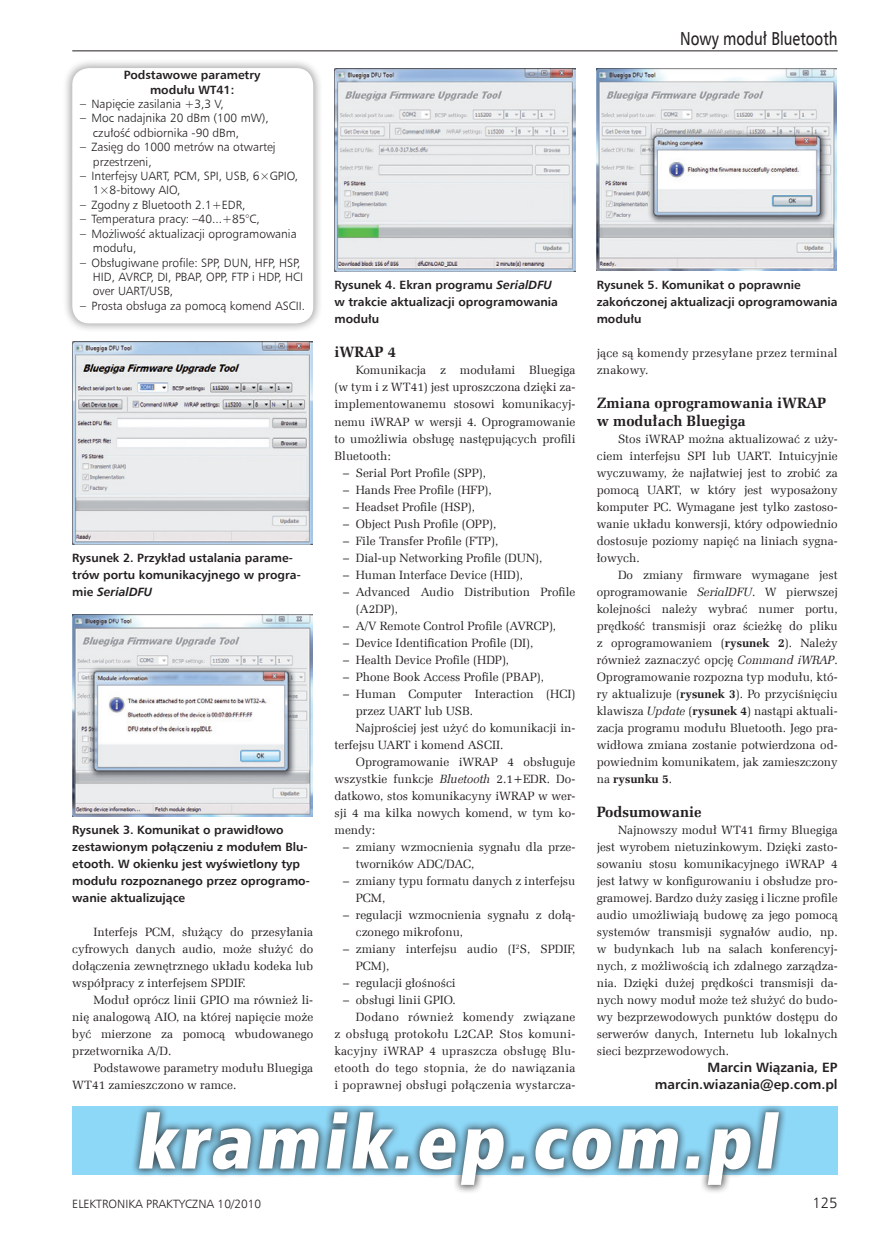
<style>
.page{position:relative;width:893px;height:1234px;background:#fff}
.page>*{position:absolute;margin:0;border:0;box-sizing:border-box;transform-origin:0 0}
._9_Tytul{font:75px "Humnst 777 X Blk Cn EU";color:#fff}
.t1{font:18.75px "Humnst 777 EU";color:#231f20;scale:.8 1}
._3_Srodtytul{font:700 15px/17px "Zapf Ellipt EU";color:#231f20}
.t2{font:15px "Humnst 777 Lt EU";color:#231f20}
._0_Autor{font:700 13.5px "Humnst 777 EU";color:#231f20}
._1_Body{font:12px/17px "Zapf Ellipt EU";color:#231f20;text-align:justify}
._4_Podpis{font:12px/14.4px "Humnst 777 Lt EU";color:#231f20}
._4_Podpis-2{font:700 12px/17px "Humnst 777 EU";color:#231f20}
._1_Body-2{font:12px/17px "Zapf Ellipt EU";letter-spacing:.02em;color:#231f20}
.s1{font-style:italic}
.s2{font-weight:700}
</style>
<div class="page">
<hr style="left:72px;top:51px;width:766px;height:1px;background:#231f20">
<div style="left:61px;top:57px;width:261px;height:275px;background:#231f20;opacity:.35"></div>
<div style="left:72px;top:68px;width:241px;height:255px;background:#fff;border-radius:17px"></div>
<img style="left:72px;top:341px;width:241px;height:203px">
<img style="left:72px;top:614px;width:240px;height:202px">
<img style="left:334px;top:68px;width:241px;height:203px">
<img style="left:597px;top:68px;width:239px;height:202px">
<div style="left:72px;top:1106px;width:766px;height:68px;background:#8dd7f7"></div>
<div style="left:129px;top:1101px;width:657px;height:92px;background:#231f20;opacity:.75"></div>
<p class="_4_Podpis-2" style="left:124px;top:68px;width:138px;line-height:14.4px;text-align:center">Podstawowe parametry modułu WT41:</p>
<p class="_4_Podpis" style="left:80px;top:96px;width:145px">– Napięcie zasilania +3,3 V,</p>
<p class="_4_Podpis" style="left:93px;top:111px;width:177px;text-indent:-13px">– Moc nadajnika 20 dBm (100 mW), czułość odbiornika -90 dBm,</p>
<p class="_4_Podpis" style="left:93px;top:140px;width:184px;text-indent:-13px">– Zasięg do 1000 metrów na otwartej przestrzeni,</p>
<p class="_4_Podpis" style="left:93px;top:168px;width:207px;text-indent:-13px">– Interfejsy UART, PCM, SPI, USB, 6×GPIO,<br>1×8-bitowy AIO,</p>
<p class="_4_Podpis" style="left:80px;top:197px;width:167px">– Zgodny z Bluetooth 2.1+EDR,</p>
<p class="_4_Podpis" style="left:80px;top:212px;width:181px">– Temperatura pracy: –40...+85°C,</p>
<p class="_4_Podpis" style="left:93px;top:226px;width:205px;text-indent:-13px">– Możliwość aktualizacji oprogramowania modułu,</p>
<p class="_4_Podpis" style="left:93px;top:255px;width:212px;text-indent:-13px">– Obsługiwane profile: SPP, DUN, HFP, HSP,<br>HID, AVRCP, DI, PBAP, OPP, FTP i HDP, HCI over UART/USB,</p>
<p class="_4_Podpis" style="left:80px;top:298px;width:226px">– Prosta obsługa za pomocą komend ASCII.</p>
<p class="_4_Podpis-2" style="left:334px;top:276px;width:225px">Rysunek 4. Ekran programu <span class="s1">SerialDFU </span>w trakcie aktualizacji oprogramowania modułu</p>
<p class="t1" style="left:680px;top:27px;width:198px">Nowy moduł Bluetooth</p>
<p class="_4_Podpis-2" style="left:597px;top:276px;width:242px">Rysunek 5. Komunikat o poprawnie zakończonej aktualizacji oprogramowania modułu</p>
<p class="_3_Srodtytul" style="left:334px;top:344px;width:63px">iWRAP 4</p>
<p class="_1_Body" style="left:334px;top:362px;width:242px;text-indent:21px">Komunikacja z modułami Bluegiga (w tym i z WT41) jest uproszczona dzięki za&shy;implementowanemu stosowi komunikacyj&shy;nemu iWRAP w wersji 4. Oprogramowanie to umożliwia obsługę następujących profili Bluetooth:</p>
<p class="_1_Body" style="left:343px;top:464px;width:144px">– Serial Port Profile (SPP),</p>
<p class="_1_Body" style="left:343px;top:481px;width:150px">– Hands Free Profile (HFP),</p>
<p class="_1_Body" style="left:343px;top:498px;width:134px">– Headset Profile (HSP),</p>
<p class="_1_Body" style="left:343px;top:515px;width:155px">– Object Push Profile (OPP),</p>
<p class="_1_Body" style="left:343px;top:532px;width:157px">– File Transfer Profile (FTP),</p>
<p class="_1_Body" style="left:343px;top:549px;width:201px">– Dial-up Networking Profile (DUN),</p>
<p class="_1_Body" style="left:343px;top:566px;width:181px">– Human Interface Device (HID),</p>
<p class="_1_Body" style="left:356px;top:583px;width:221px;text-indent:-13px">– Advanced Audio Distribution Profile (A2DP),</p>
<p class="_1_Body" style="left:343px;top:617px;width:215px">– A/V Remote Control Profile (AVRCP),</p>
<p class="_1_Body" style="left:343px;top:634px;width:192px">– Device Identification Profile (DI),</p>
<p class="_1_Body" style="left:343px;top:651px;width:168px">– Health Device Profile (HDP),</p>
<p class="_1_Body" style="left:343px;top:668px;width:202px">– Phone Book Access Profile (PBAP),</p>
<p class="_1_Body" style="left:356px;top:685px;width:221px;text-indent:-13px">– Human Computer Interaction (HCI) przez UART lub USB.</p>
<p class="_1_Body" style="left:334px;top:719px;width:242px;text-indent:21px">Najprościej jest użyć do komunikacji in&shy;terfejsu UART i komend ASCII.</p>
<p class="_1_Body" style="left:334px;top:753px;width:242px;text-indent:21px">Oprogramowanie iWRAP 4 obsługuje wszystkie funkcje <span class="s1">Bluetooth</span> 2.1+EDR. Do&shy;datkowo, stos komunikacyny iWRAP w wer&shy;sji 4 ma kilka nowych komend, w tym ko&shy;mendy:</p>
<p class="_1_Body" style="left:356px;top:838px;width:221px;text-indent:-13px">– zmiany wzmocnienia sygnału dla prze&shy;tworników ADC/DAC,</p>
<p class="_1_Body" style="left:356px;top:872px;width:221px;text-indent:-13px">– zmiany typu formatu danych z interfejsu<br>PCM,</p>
<p class="_1_Body" style="left:356px;top:906px;width:221px;text-indent:-13px">– regulacji wzmocnienia sygnału z dołą&shy;czonego mikrofonu,</p>
<p class="_1_Body" style="left:356px;top:940px;width:221px;text-indent:-13px">– zmiany interfejsu audio (I<sup>2</sup>S, SPDIF,<br>PCM),</p>
<p class="_1_Body" style="left:343px;top:974px;width:114px">– regulacji głośności</p>
<p class="_1_Body" style="left:343px;top:991px;width:114px">– obsługi linii GPIO.</p>
<p class="_1_Body" style="left:334px;top:1008px;width:242px;text-indent:21px">Dodano również komendy związane z obsługą protokołu L2CAP. Stos komuni&shy;kacyjny iWRAP 4 upraszcza obsługę Blu&shy;etooth do tego stopnia, że do nawiązania i poprawnej obsługi połączenia wystarcza-</p>
<p class="_1_Body-2" style="left:597px;top:345px;width:242px">jące są komendy przesyłane przez terminal znakowy.</p>
<p class="_3_Srodtytul" style="left:597px;top:395px;width:231px">Zmiana oprogramowania iWRAP w modułach Bluegiga</p>
<p class="_1_Body" style="left:597px;top:430px;width:242px;text-indent:21px">Stos iWRAP można aktualizować z uży&shy;ciem interfejsu SPI lub UART. Intuicyjnie wyczuwamy, że najłatwiej jest to zrobić za pomocą UART, w który jest wyposażony komputer PC. Wymagane jest tylko zastoso&shy;wanie układu konwersji, który odpowiednio dostosuje poziomy napięć na liniach sygna&shy;łowych.</p>
<p class="_1_Body" style="left:597px;top:566px;width:242px;text-indent:21px">Do zmiany firmware wymagane jest oprogramowanie <span class="s1">SerialDFU</span>. W pierwszej kolejności należy wybrać numer portu, prędkość transmisji oraz ścieżkę do pliku z oprogramowaniem (<span class="s2">rysunek 2</span>). Należy również zaznaczyć opcję <span class="s1">Command iWRAP</span>.<br>Oprogramowanie rozpozna typ modułu, któ&shy;ry aktualizuje (<span class="s2">rysunek 3</span>). Po przyciśnięciu klawisza <span class="s1">Update</span> (<span class="s2">rysunek 4</span>) nastąpi aktuali&shy;zacja programu modułu Bluetooth. Jego pra&shy;widłowa zmiana zostanie potwierdzona od&shy;powiednim komunikatem, jak zamieszczony na <span class="s2">rysunku 5</span>.</p>
<p class="_3_Srodtytul" style="left:597px;top:803px;width:106px">Podsumowanie</p>
<p class="_1_Body" style="left:597px;top:821px;width:242px;text-indent:21px">Najnowszy moduł WT41 firmy Bluegiga jest wyrobem nietuzinkowym. Dzięki zasto&shy;sowaniu stosu komunikacyjnego iWRAP 4 jest łatwy w konfigurowaniu i obsłudze pro&shy;gramowej. Bardzo duży zasięg i liczne profile audio umożliwiają budowę za jego pomocą systemów transmisji sygnałów audio, np. w budynkach lub na salach konferencyj&shy;nych, z możliwością ich zdalnego zarządza&shy;nia. Dzięki dużej prędkości transmisji da&shy;nych nowy moduł może też służyć do budo&shy;wy bezprzewodowych punktów dostępu do serwerów danych, Internetu lub lokalnych sieci bezprzewodowych.</p>
<p class="_0_Autor" style="left:708px;top:1058px;width:132px">Marcin Wiązania, EP</p>
<p class="_0_Autor" style="left:655px;top:1075px;width:184px">marcin.wiazania@ep.com.pl</p>
<p class="_4_Podpis-2" style="left:72px;top:548px;width:230px">Rysunek 2. Przykład ustalania parame&shy;trów portu komunikacyjnego w progra&shy;mie <span class="s1">SerialDFU</span></p>
<p class="_4_Podpis-2" style="left:72px;top:821px;width:239px">Rysunek 3. Komunikat o prawidłowo zestawionym połączeniu z modułem Blu&shy;etooth. W okienku jest wyświetlony typ modułu rozpoznanego przez oprogramo&shy;wanie aktualizujące</p>
<p class="_1_Body" style="left:72px;top:923px;width:242px;text-indent:21px">Interfejs PCM, służący do przesyłania cyfrowych danych audio, może służyć do dołączenia zewnętrznego układu kodeka lub współpracy z interfejsem SPDIF.</p>
<p class="_1_Body" style="left:72px;top:991px;width:242px;text-indent:21px">Moduł oprócz linii GPIO ma również li&shy;nię analogową AIO, na której napięcie może być mierzone za pomocą wbudowanego przetwornika A/D.</p>
<p class="_1_Body" style="left:72px;top:1059px;width:242px;text-indent:21px">Podstawowe parametry modułu Bluegiga<br>WT41 zamieszczono w ramce.</p>
<p class="_9_Tytul" style="left:135px;top:1093px;width:656px">kramik.ep.com.pl</p>
<p class="_4_Podpis" style="left:72px;top:1196px;width:191px">ELEKTRONIKA PRAKTYCZNA 10/2010</p>
<p class="t2" style="left:812px;top:1193px;width:27px">125</p>
</div>
